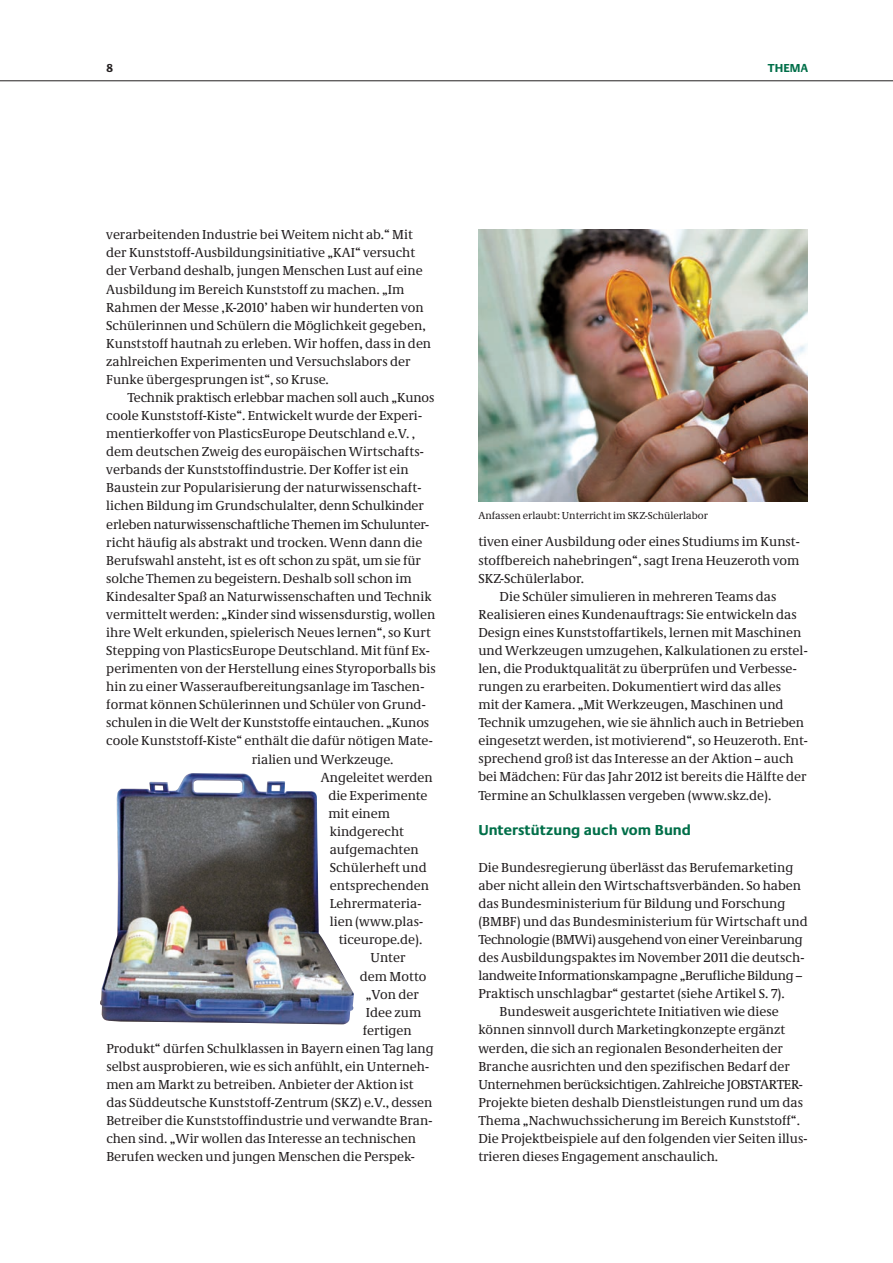
<style>
.page{position:relative;width:893px;height:1263px;background:#fff}
.page>*{position:absolute;margin:0;border:0;box-sizing:border-box;transform-origin:0 0}
.t1{font:700 15px "Neue Praxis";color:#006f49}
.t2{font:13.5px/18.1px "Neue Demos";color:#231f20}
.t3{font:13.5px "Neue Demos";letter-spacing:-.02em;color:#231f20}
.t4{font:700 12px "Neue Praxis";letter-spacing:.005em;color:#006f49}
.t5{font:700 12px "Neue Praxis";color:#231f20}
.t6{font:10.5px "Neue Demos";color:#231f20}
</style>
<div class="page">
<hr style="left:0;top:80px;width:893px;height:1px;background:#231f20">
<img style="left:100px;top:773px;width:254px;height:251px">
<img style="left:478px;top:230px;width:330px;height:272px">
<p class="t5" style="left:106px;top:61px;width:9px">8</p>
<p class="t4" style="left:768px;top:61px;width:42px">THEMA</p>
<p class="t2" style="left:106px;top:226px;width:326px">verarbeitenden Industrie bei Weitem nicht ab.“ Mit der Kunststoff-Ausbildungsinitiative „KAI“ versucht der Verband deshalb, jungen Menschen Lust auf eine Ausbildung im Bereich Kunststoff zu machen. „Im Rahmen der Messe ‚K-2010’ haben wir hunderten von Schülerinnen und Schülern die Möglichkeit gegeben, Kunststoff hautnah zu erleben. Wir hoffen, dass in den zahlreichen Experimenten und Versuchslabors der Funke übergesprungen ist“, so Kruse.</p>
<p class="t2" style="left:128px;top:388px;width:308px">Technik praktisch erlebbar machen soll auch „Kunos</p>
<p class="t2" style="left:106px;top:406px;width:317px">coole Kunststoff-Kiste“. Entwickelt wurde der Experi-</p>
<p class="t2" style="left:106px;top:424px;width:311px">mentierkoffer von PlasticsEurope Deutschland e.V. ,</p>
<p class="t2" style="left:106px;top:442px;width:319px">dem deutschen Zweig des europäischen Wirtschafts-</p>
<p class="t2" style="left:106px;top:461px;width:304px">verbands der Kunststoffindustrie. Der Koffer ist ein</p>
<p class="t2" style="left:106px;top:479px;width:317px">Baustein zur Popularisierung der naturwissenschaft-</p>
<p class="t2" style="left:106px;top:497px;width:319px">lichen Bildung im Grundschulalter, denn Schulkinder</p>
<p class="t2" style="left:106px;top:515px;width:324px">erleben naturwissenschaftliche Themen im Schulunter-</p>
<p class="t2" style="left:106px;top:533px;width:317px">richt häufig als abstrakt und trocken. Wenn dann die</p>
<p class="t2" style="left:106px;top:551px;width:316px">Berufswahl ansteht, ist es oft schon zu spät, um sie für</p>
<p class="t2" style="left:106px;top:569px;width:307px">solche Themen zu begeistern. Deshalb soll schon im</p>
<p class="t2" style="left:106px;top:587px;width:327px">Kindesalter Spaß an Naturwissenschaften und Technik</p>
<p class="t2" style="left:106px;top:605px;width:330px">vermittelt werden: „Kinder sind wissensdurstig, wollen</p>
<p class="t2" style="left:106px;top:623px;width:326px">ihre Welt erkunden, spielerisch Neues lernen“, so Kurt</p>
<p class="t2" style="left:106px;top:641px;width:325px">Stepping von PlasticsEurope Deutschland. Mit fünf Ex-</p>
<p class="t2" style="left:106px;top:659px;width:331px">perimenten von der Herstellung eines Styroporballs bis</p>
<p class="t2" style="left:106px;top:677px;width:320px">hin zu einer Wasseraufbereitungsanlage im Taschen-</p>
<p class="t2" style="left:106px;top:696px;width:321px">format können Schülerinnen und Schüler von Grund-</p>
<p class="t2" style="left:106px;top:714px;width:324px">schulen in die Welt der Kunststoffe eintauchen. „Kunos</p>
<p class="t2" style="left:106px;top:732px;width:328px">coole Kunststoff-Kiste“ enthält die dafür nötigen Mate-</p>
<p class="t2" style="left:252px;top:750px;width:143px">rialien und Werkzeuge.</p>
<p class="t2" style="left:321px;top:768px;width:114px">Angeleitet werden</p>
<p class="t2" style="left:328px;top:786px;width:101px">die Experimente</p>
<p class="t2" style="left:328px;top:804px;width:63px">mit einem</p>
<p class="t2" style="left:330px;top:822px;width:76px">kindgerecht</p>
<p class="t2" style="left:330px;top:840px;width:90px">aufgemachten</p>
<p class="t2" style="left:330px;top:858px;width:98px">Schülerheft und</p>
<p class="t2" style="left:330px;top:876px;width:101px">entsprechenden</p>
<p class="t2" style="left:330px;top:894px;width:93px">Lehrermateria-</p>
<p class="t2" style="left:330px;top:912px;width:95px">lien (www.plas-</p>
<p class="t2" style="left:339px;top:931px;width:85px">ticeurope.de).</p>
<p class="t2" style="left:371px;top:949px;width:36px">Unter</p>
<p class="t2" style="left:360px;top:967px;width:68px">dem Motto</p>
<p class="t2" style="left:366px;top:985px;width:55px">„Von der</p>
<p class="t2" style="left:366px;top:1003px;width:57px">Idee zum</p>
<p class="t2" style="left:363px;top:1021px;width:50px">fertigen</p>
<p class="t2" style="left:106px;top:1039px;width:329px">Produkt“ dürfen Schulklassen in Bayern einen Tag lang</p>
<p class="t2" style="left:106px;top:1057px;width:324px">selbst ausprobieren, wie es sich anfühlt, ein Unterneh-</p>
<p class="t2" style="left:106px;top:1075px;width:309px">men am Markt zu betreiben. Anbieter der Aktion ist</p>
<p class="t2" style="left:106px;top:1093px;width:327px">das Süddeutsche Kunststoff-Zentrum (SKZ) e.V., dessen</p>
<p class="t2" style="left:106px;top:1111px;width:328px">Betreiber die Kunststoffindustrie und verwandte Bran-</p>
<p class="t2" style="left:106px;top:1129px;width:311px">chen sind. „Wir wollen das Interesse an technischen</p>
<p class="t2" style="left:106px;top:1147px;width:310px">Berufen wecken und jungen Menschen die Perspek-</p>
<p class="t6" style="left:478px;top:509px;width:231px">Anfassen erlaubt: Unterricht im SKZ-Schülerlabor</p>
<p class="t2" style="left:478px;top:533px;width:323px;text-align:justify">tiven einer Ausbildung oder eines Studiums im Kunst&shy;stoffbereich nahebringen“, sagt Irena Heuzeroth vom SKZ-Schülerlabor.</p>
<p class="t2" style="left:478px;top:587px;width:331px;text-indent:21px">Die Schüler simulieren in mehreren Teams das Realisieren eines Kundenauftrags: Sie entwickeln das Design eines Kunststoffartikels, lernen mit Maschinen und Werkzeugen umzugehen, Kalkulationen zu erstel&shy;len, die Produktqualität zu überprüfen und Verbesse&shy;rungen zu erarbeiten. Dokumentiert wird das alles<br>mit der Kamera. „Mit Werkzeugen, Maschinen und Technik umzugehen, wie sie ähnlich auch in Betrieben eingesetzt werden, ist motivierend“, so Heuzeroth. Ent&shy;sprechend groß ist das Interesse an der Aktion – auch bei Mädchen: Für das Jahr 2012 ist bereits die Hälfte der Termine an Schulklassen vergeben (www.skz.de).</p>
<h3 class="t1" style="left:478px;top:821px;width:214px">unterstützung auch vom Bund</h3>
<p class="t2" style="left:478px;top:858px;width:316px">Die Bundesregierung überlässt das Berufemarketing</p>
<p class="t2" style="left:478px;top:876px;width:324px">aber nicht allein den Wirtschaftsverbänden. So haben</p>
<p class="t2" style="left:478px;top:894px;width:309px">das Bundesministerium für Bildung und Forschung</p>
<p class="t2" style="left:478px;top:912px;width:331px">(BMBF) und das Bundesministerium für Wirtschaft und</p>
<p class="t3" style="left:478px;top:931px;width:326px">Technologie (BMWi) ausgehend von einer Vereinbarung</p>
<p class="t2" style="left:478px;top:948px;width:328px">des Ausbildungspaktes im November 2011 die deutsch-</p>
<p class="t3" style="left:478px;top:967px;width:325px">landweite Informationskampagne „Berufliche Bildung –</p>
<p class="t2" style="left:478px;top:984px;width:308px">Praktisch unschlagbar“ gestartet (siehe Artikel S. 7).</p>
<p class="t2" style="left:500px;top:1003px;width:281px">Bundesweit ausgerichtete Initiativen wie diese</p>
<p class="t2" style="left:478px;top:1021px;width:308px">können sinnvoll durch Marketingkonzepte ergänzt</p>
<p class="t2" style="left:478px;top:1039px;width:306px">werden, die sich an regionalen Besonderheiten der</p>
<p class="t2" style="left:478px;top:1057px;width:313px">Branche ausrichten und den spezifischen Bedarf der</p>
<p class="t3" style="left:478px;top:1076px;width:326px">Unternehmen berücksichtigen. Zahlreiche JOBSTARTER-</p>
<p class="t2" style="left:478px;top:1093px;width:326px">Projekte bieten deshalb Dienstleistungen rund um das</p>
<p class="t2" style="left:478px;top:1111px;width:323px">Thema „Nachwuchssicherung im Bereich Kunststoff“.</p>
<p class="t2" style="left:478px;top:1129px;width:331px">Die Projektbeispiele auf den folgenden vier Seiten illus-</p>
<p class="t2" style="left:478px;top:1147px;width:241px">trieren dieses Engagement anschaulich.</p>
</div>
